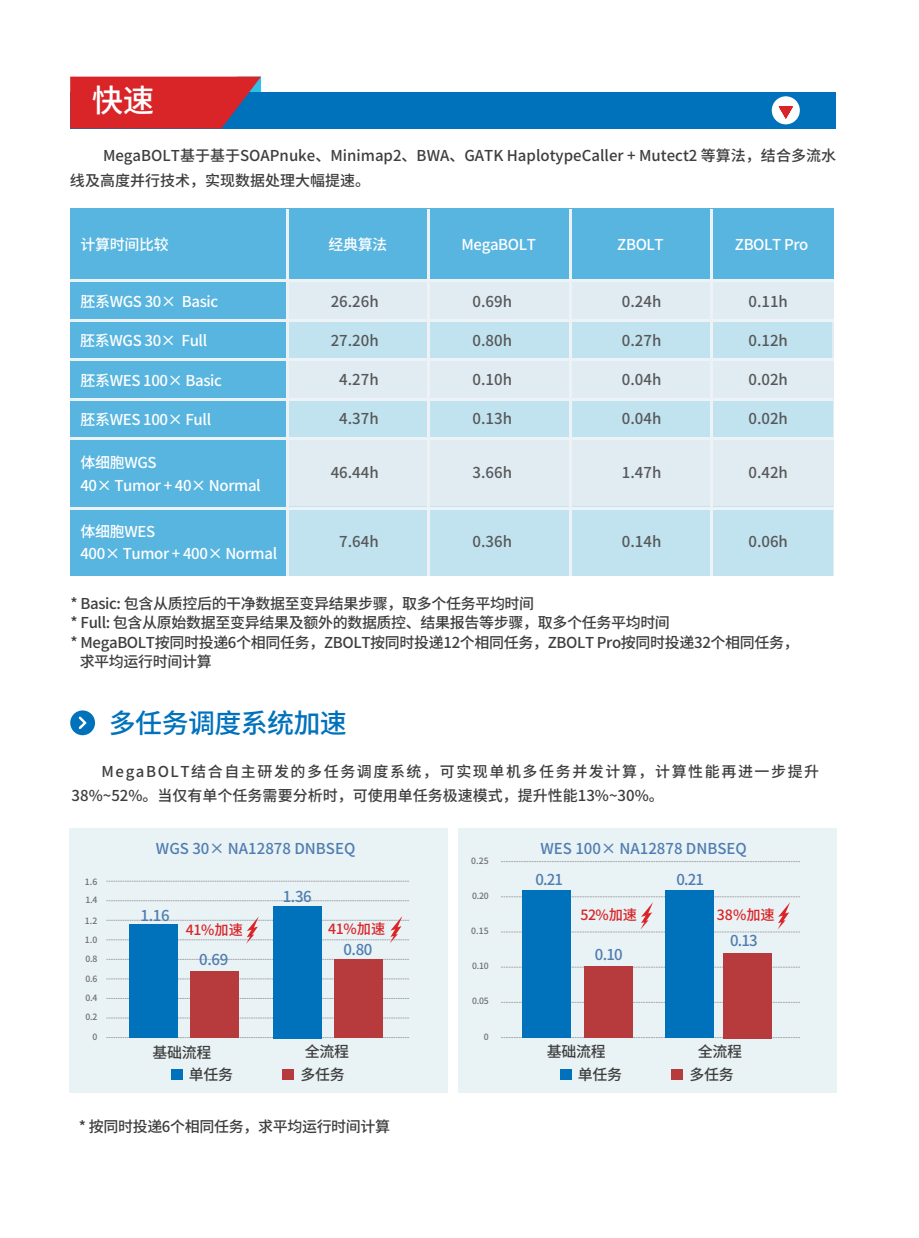
<style>
.page{position:relative;width:919px;height:1238px;background:#fff}
.page>*{position:absolute;margin:0;border:0;box-sizing:border-box;transform-origin:0 0}
.t1{font:500 31.5px "Source Han Sans CN";color:#fff}
.t2{font:500 27px "Source Han Sans CN";letter-spacing:-.025em;color:#0072bc}
.t3{font:500 15px/22.4px "Source Han Sans CN";letter-spacing:-.025em;color:#3e3e3f}
.t4{font:500 15px/22.5px "Source Han Sans CN";letter-spacing:-.025em;color:#fff}
.t5{font:500 15px "Source Han Sans CN";color:#57585a}
.t6{font:500 15px/25.5px "Source Han Sans CN";color:#3e3e3f}
.t7{font:500 15px/24px "Source Han Sans CN";letter-spacing:.105em;color:#3e3e3f}
.t8{font:500 15px "Source Han Sans CN";color:#4f7db1}
.t9{font:500 14.1px "Source Han Sans CN";color:#d92428}
.t10{font:500 8.7px "Source Han Sans CN";letter-spacing:-.025em;color:#6c6d70}
</style>
<div class="page">
<div style="left:69px;top:828px;width:378px;height:264px;background:#e9f2f4"></div>
<div style="left:458px;top:828px;width:378px;height:264px;background:#e9f2f4"></div>
<svg style="left:107px;top:880px;width:302px;height:1px"></svg>
<svg style="left:107px;top:900px;width:302px;height:1px"></svg>
<svg style="left:107px;top:959px;width:302px;height:1px"></svg>
<svg style="left:107px;top:978px;width:302px;height:1px"></svg>
<svg style="left:107px;top:998px;width:302px;height:1px"></svg>
<svg style="left:107px;top:1017px;width:302px;height:1px"></svg>
<svg style="left:107px;top:1037px;width:302px;height:1px"></svg>
<svg style="left:501px;top:861px;width:298px;height:1px"></svg>
<svg style="left:501px;top:966px;width:298px;height:1px"></svg>
<svg style="left:501px;top:1002px;width:298px;height:1px"></svg>
<svg style="left:501px;top:1037px;width:298px;height:1px"></svg>
<div style="left:129px;top:924px;width:49px;height:113px;background:#0072bc"></div>
<div style="left:190px;top:970px;width:49px;height:67px;background:#b73b3c"></div>
<div style="left:273px;top:905px;width:48px;height:133px;background:#0072bc"></div>
<div style="left:522px;top:890px;width:49px;height:148px;background:#0072bc"></div>
<div style="left:584px;top:966px;width:49px;height:72px;background:#b73b3c"></div>
<div style="left:665px;top:890px;width:48px;height:148px;background:#0072bc"></div>
<div style="left:723px;top:952px;width:48px;height:86px;background:#b73b3c"></div>
<div style="left:334px;top:959px;width:48px;height:79px;background:#b73b3c"></div>
<div style="left:70px;top:92px;width:766px;height:36px;background:#0072bc"></div>
<svg style="left:70px;top:77px;width:191px;height:51px;background:#c22c37"></svg>
<div style="left:771px;top:96px;width:28px;height:28px;background:#fff;border-radius:50%"></div>
<svg style="left:778px;top:106px;width:14px;height:13px"></svg>
<svg style="left:70px;top:710px;width:25px;height:25px"></svg>
<div style="left:70px;top:275px;width:763px;height:301px;background:#e0ecf1"></div>
<div style="left:285px;top:399px;width:548px;height:39px;background:#c1e3ef"></div>
<div style="left:284px;top:321px;width:548px;height:39px;background:#c1e3ef"></div>
<div style="left:285px;top:507px;width:548px;height:69px;background:#c1e3ef"></div>
<div style="left:70px;top:275px;width:218px;height:301px;background:#57b5e0"></div>
<div style="left:70px;top:209px;width:763px;height:72px;background:#57b5e0"></div>
<hr style="left:286px;top:209px;width:3px;height:367px;background:#ecf2f5">
<hr style="left:427px;top:209px;width:3px;height:367px;background:#ecf2f5">
<hr style="left:568px;top:209px;width:3px;height:366px;background:#ecf2f5">
<hr style="left:70px;top:279px;width:763px;height:3px;background:#ecf2f5">
<hr style="left:70px;top:358px;width:763px;height:3px;background:#ecf2f5">
<hr style="left:69px;top:398px;width:763px;height:2px;background:#ecf2f5">
<hr style="left:70px;top:319px;width:763px;height:2px;background:#ecf2f5">
<hr style="left:70px;top:437px;width:763px;height:3px;background:#ecf2f5">
<hr style="left:70px;top:507px;width:763px;height:2px;background:#ecf2f5">
<hr style="left:709px;top:209px;width:3px;height:367px;background:#ecf2f5">
<div style="left:171px;top:1069px;width:11px;height:11px;background:#0072bc"></div>
<div style="left:282px;top:1069px;width:12px;height:10px;background:#b73b3c"></div>
<svg style="left:107px;top:915px;width:302px;height:28px"></svg>
<div style="left:560px;top:1069px;width:11px;height:11px;background:#0072bc"></div>
<div style="left:671px;top:1069px;width:11px;height:10px;background:#b73b3c"></div>
<svg style="left:501px;top:896px;width:298px;height:36px"></svg>
<h1 class="t1" style="left:92px;top:83px;width:64px">快速</h1>
<p class="t6" style="left:70px;top:143px;width:767px;text-indent:33px">MegaBOLT基于基于SOAPnuke、Minimap2、BWA、GATK HaplotypeCaller + Mutect2 等算法，结合多流水线及高度并行技术，实现数据处理大幅提速。</p>
<p class="t4" style="left:80px;top:233px;width:90px">计算时间比较</p>
<p class="t4" style="left:80px;top:290px;width:139px">胚系WGS 30× Basic</p>
<p class="t4" style="left:80px;top:329px;width:128px">胚系WGS 30× Full</p>
<p class="t4" style="left:80px;top:370px;width:143px">胚系WES 100× Basic</p>
<p class="t4" style="left:80px;top:408px;width:132px">胚系WES 100× Full</p>
<p class="t4" style="left:80px;top:451px;width:182px">体细胞WGS<br>40× Tumor + 40× Normal</p>
<p class="t4" style="left:80px;top:520px;width:198px">体细胞WES<br>400× Tumor + 400× Normal</p>
<p class="t4" style="left:328px;top:233px;width:60px">经典算法</p>
<p class="t4" style="left:734px;top:233px;width:75px">ZBOLT Pro</p>
<p class="t4" style="left:461px;top:233px;width:76px">MegaBOLT</p>
<p class="t4" style="left:617px;top:233px;width:48px">ZBOLT</p>
<p class="t5" style="left:330px;top:293px;width:49px">26.26h</p>
<p class="t5" style="left:330px;top:332px;width:49px">27.20h</p>
<p class="t5" style="left:339px;top:371px;width:41px">4.27h</p>
<p class="t5" style="left:339px;top:410px;width:41px">4.37h</p>
<p class="t5" style="left:472px;top:293px;width:41px">0.69h</p>
<p class="t5" style="left:472px;top:332px;width:41px">0.80h</p>
<p class="t5" style="left:472px;top:371px;width:41px">0.10h</p>
<p class="t5" style="left:472px;top:410px;width:41px">0.13h</p>
<p class="t5" style="left:621px;top:293px;width:41px">0.24h</p>
<p class="t5" style="left:621px;top:332px;width:41px">0.27h</p>
<p class="t5" style="left:621px;top:371px;width:41px">0.04h</p>
<p class="t5" style="left:621px;top:410px;width:41px">0.04h</p>
<p class="t5" style="left:748px;top:293px;width:41px">0.11h</p>
<p class="t5" style="left:748px;top:332px;width:41px">0.12h</p>
<p class="t5" style="left:748px;top:371px;width:41px">0.02h</p>
<p class="t5" style="left:748px;top:410px;width:41px">0.02h</p>
<p class="t5" style="left:330px;top:464px;width:49px">46.44h</p>
<p class="t5" style="left:472px;top:464px;width:41px">3.66h</p>
<p class="t5" style="left:748px;top:464px;width:41px">0.42h</p>
<p class="t5" style="left:621px;top:464px;width:41px">1.47h</p>
<p class="t5" style="left:339px;top:533px;width:41px">7.64h</p>
<p class="t5" style="left:472px;top:533px;width:41px">0.36h</p>
<p class="t5" style="left:748px;top:533px;width:41px">0.06h</p>
<p class="t5" style="left:621px;top:533px;width:41px">0.14h</p>
<p class="t3" style="left:71px;top:592px;width:465px">* Basic: 包含从质控后的干净数据至变异结果步骤，取多个任务平均时间</p>
<p class="t3" style="left:71px;top:612px;width:601px">* Full: 包含从原始数据至变异结果及额外的数据质控、结果报告等步骤，取多个任务平均时间</p>
<p class="t3" style="left:71px;top:631px;width:729px">* MegaBOLT按同时投递6个相同任务，ZBOLT按同时投递12个相同任务，ZBOLT Pro按同时投递32个相同任务，</p>
<p class="t3" style="left:80px;top:651px;width:134px">求平均运行时间计算</p>
<h2 class="t2" style="left:109px;top:707px;width:239px">多任务调度系统加速</h2>
<p class="t7" style="left:72px;top:759px;width:749px;text-indent:30px">MegaBOLT结合自主研发的多任务调度系统，可实现单机多任务并发计算，计算性能再进一步提升<br>38%~52%。当仅有单个任务需要分析时，可使用单任务极速模式，提升性能13%~30%。</p>
<p class="t8" style="left:156px;top:840px;width:201px">WGS 30× NA12878 DNBSEQ</p>
<p class="t10" style="left:471px;top:856px;width:19px">0.25</p>
<p class="t8" style="left:540px;top:840px;width:208px">WES 100× NA12878 DNBSEQ</p>
<p class="t10" style="left:85px;top:876px;width:14px">1.6</p>
<p class="t8" style="left:535px;top:870px;width:29px">0.21</p>
<p class="t8" style="left:676px;top:870px;width:29px">0.21</p>
<p class="t10" style="left:85px;top:895px;width:14px">1.4</p>
<p class="t8" style="left:283px;top:888px;width:31px">1.36</p>
<p class="t10" style="left:472px;top:890px;width:18px">0.20</p>
<p class="t10" style="left:85px;top:916px;width:14px">1.2</p>
<p class="t10" style="left:85px;top:934px;width:14px">1.0</p>
<p class="t10" style="left:85px;top:954px;width:14px">0.8</p>
<p class="t10" style="left:85px;top:973px;width:14px">0.6</p>
<p class="t10" style="left:85px;top:993px;width:14px">0.4</p>
<p class="t8" style="left:140px;top:907px;width:30px">1.16</p>
<p class="t9" style="left:716px;top:907px;width:59px">38%加速</p>
<p class="t8" style="left:199px;top:950px;width:30px">0.69</p>
<p class="t9" style="left:580px;top:907px;width:58px">52%加速</p>
<p class="t9" style="left:186px;top:921px;width:58px">41%加速</p>
<p class="t9" style="left:328px;top:920px;width:58px">41%加速</p>
<p class="t10" style="left:471px;top:925px;width:19px">0.15</p>
<p class="t8" style="left:730px;top:931px;width:29px">0.13</p>
<p class="t8" style="left:343px;top:941px;width:30px">0.80</p>
<p class="t8" style="left:595px;top:945px;width:29px">0.10</p>
<p class="t10" style="left:472px;top:961px;width:18px">0.10</p>
<p class="t10" style="left:472px;top:995px;width:18px">0.05</p>
<p class="t10" style="left:86px;top:1011px;width:13px">0.2</p>
<p class="t10" style="left:92px;top:1031px;width:6px">0</p>
<p class="t10" style="left:483px;top:1031px;width:6px">0</p>
<p class="t3" style="left:189px;top:1041px;width:46px;text-indent:-36px">基础流程<br>单任务</p>
<p class="t3" style="left:305px;top:1041px;width:46px">全流程</p>
<p class="t3" style="left:300px;top:1063px;width:46px">多任务</p>
<p class="t3" style="left:577px;top:1040px;width:46px;line-height:23px;text-indent:-31px">基础流程单任务</p>
<p class="t3" style="left:697px;top:1041px;width:46px">全流程</p>
<p class="t3" style="left:689px;top:1063px;width:46px">多任务</p>
<p class="t3" style="left:79px;top:1115px;width:313px">* 按同时投递6个相同任务，求平均运行时间计算</p>
</div>
